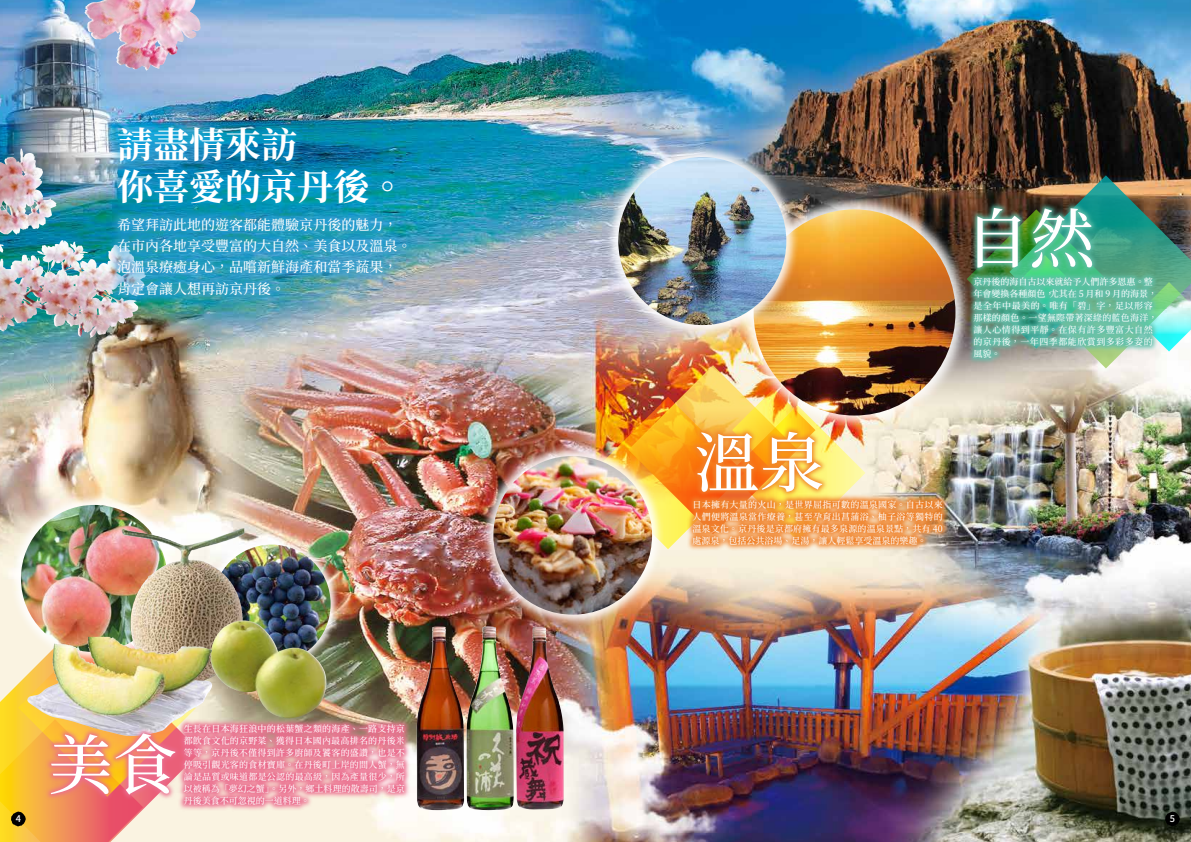
<style>
.page{position:relative;width:1191px;height:842px;background:#fff}
.page>*{position:absolute;margin:0;border:0;box-sizing:border-box;transform-origin:0 0}
.t1{font:500 65px "Noto Serif CJ Ktc";color:#fff}
.t2{font:700 36px/41.8px "Noto Serif CJ Ktc";color:#fff}
.t3{font:500 14px/21.4px "Noto Serif CJ Ktc";color:#fff}
.t4{font:500 9.2px "Noto Sans Hant";color:#fff}
.t5{font:500 9px/12px "Noto Serif CJ Ktc";letter-spacing:.02em;color:#fff;text-align:justify}
</style>
<div class="page">
<img style="left:0;top:0;width:1191px;height:842px">
<img style="left:966px;top:175px;width:225px;height:193px">
<img style="left:592px;top:365px;width:273px;height:184px">
<div style="left:738px;top:194px;width:232px;height:237px;background:#fff;opacity:.9"></div>
<img style="left:753px;top:209px;width:202px;height:206px">
<div style="left:604px;top:143px;width:196px;height:196px;background:#fff;opacity:.9"></div>
<img style="left:618px;top:157px;width:168px;height:168px;border-radius:84px">
<div style="left:480px;top:443px;width:185px;height:185px;background:#fff;opacity:.9"></div>
<img style="left:493px;top:456px;width:159px;height:159px;border-radius:79px">
<img style="left:416px;top:626px;width:48px;height:184px">
<img style="left:466px;top:626px;width:48px;height:184px">
<img style="left:516px;top:628px;width:47px;height:181px">
<div style="left:9px;top:493px;width:170px;height:171px;background:#fff;opacity:.9"></div>
<img style="left:21px;top:505px;width:146px;height:114px">
<div style="left:203px;top:535px;width:137px;height:138px;background:#fff;opacity:.9"></div>
<img style="left:212px;top:545px;width:119px;height:118px">
<img style="left:194px;top:528px;width:50px;height:16px">
<img style="left:209px;top:620px;width:119px;height:98px">
<img style="left:85px;top:0;width:19px;height:39px">
<img style="left:0;top:149px;width:22px;height:85px">
<img style="left:0;top:619px;width:196px;height:223px">
<svg style="left:1165px;top:811px;width:14px;height:15px"></svg>
<svg style="left:690px;top:425px;width:138px;height:69px;background:#f59b2f"></svg>
<svg style="left:45px;top:727px;width:132px;height:74px;background:#ee8971"></svg>
<svg style="left:686px;top:494px;width:263px;height:57px;background:#ec9a50"></svg>
<svg style="left:177px;top:718px;width:234px;height:93px;background:#e88d9f"></svg>
<div style="left:107px;top:207px;width:310px;height:98px;background:#38a1db;opacity:.65"></div>
<div style="left:106px;top:115px;width:298px;height:101px;background:#00a3df;opacity:.75"></div>
<img style="left:967px;top:271px;width:192px;height:93px">
<img style="left:970px;top:202px;width:128px;height:72px">
<h2 class="t2" style="left:117px;top:125px;width:289px">請盡情來訪<br>你喜愛的京丹後。</h2>
<h3 class="t3" style="left:117px;top:214px;width:295px">希望拜訪此地的遊客都能體驗京丹後的魅力，在市內各地享受豐富的大自然、美食以及溫泉。泡溫泉療癒身心，品嚐新鮮海產和當季蔬果，肯定會讓人想再訪京丹後。</h3>
<h1 class="t1" style="left:48px;top:728px;width:132px">美食</h1>
<p class="t5" style="left:184px;top:723px;width:223px">生長在日本海狂浪中的松葉蟹之類的海產、一路支持京都飲食文化的京野菜、獲得日本國內最高排名的丹後米等等，京丹後不僅得到許多廚師及饕客的盛讚，也是不停吸引觀光客的食材寶庫。在丹後町上岸的間人蟹，無論是品質或味道都是公認的最高級，因為產量很少，所以被稱為「夢幻之蟹」。另外，鄉土料理的散壽司，是京丹後美食不可忽視的一道料理。</p>
<h1 class="t1" style="left:694px;top:426px;width:131px">溫泉</h1>
<p class="t5" style="left:692px;top:499px;width:252px">日本擁有大量的火山，是世界屈指可數的溫泉國家。自古以來人們便將溫泉當作療養，甚至孕育出菖蒲浴、柚子浴等獨特的溫泉文化。京丹後是京都府擁有最多泉源的溫泉景點，共有 40處源泉，包括公共浴場、足湯，讓人輕鬆享受溫泉的樂趣。</p>
<h1 class="t1" style="left:964px;top:202px;width:132px">自然</h1>
<p class="t5" style="left:973px;top:276px;width:185px;text-align:left">京丹後的海自古以來就給予人們許多恩惠。整年會變換各種顏色，尤其在 5 月和 9 月的海景，是全年中最美的。唯有「碧」字，足以形容那樣的顏色。一望無際帶著深綠的藍色海洋，讓人心情得到平靜。在保有許多豐富大自然的京丹後，一年四季都能欣賞到多彩多姿的風貌。</p>
<p class="t4" style="left:16px;top:814px;width:7px">4</p>
<p class="t4" style="left:1170px;top:814px;width:7px">5</p>
</div>
